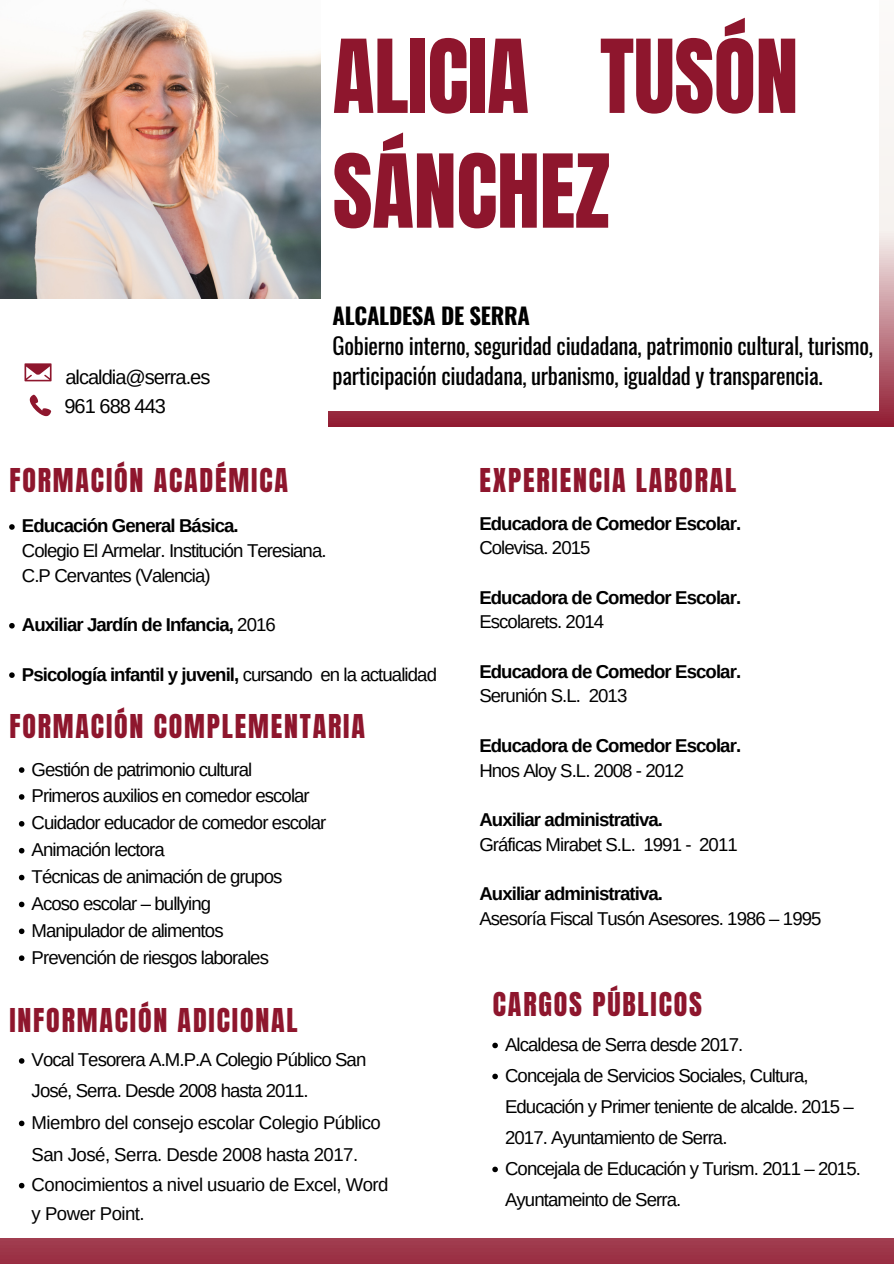
<style>
.page{position:relative;width:894px;height:1264px;background:#fff}
.page>*{position:absolute;margin:0;border:0;box-sizing:border-box;transform-origin:0 0}
.t1{font:86.4px/114.8px "Anton";letter-spacing:-.005em;color:#8e162d}
.t2{font:27.9px "Anton";letter-spacing:.065em;color:#8e162d}
.t3{font:22.65px "Oswald";letter-spacing:-.015em;color:#000}
.t4{font:700 22.65px "Oswald";letter-spacing:-.015em;color:#000}
.t5{font:20.1px "Arimo";letter-spacing:-.05em;color:#000}
.t6{font:18.6px/31px "Arimo";letter-spacing:-.05em;color:#000}
.t7{font:700 18.6px "Arimo";letter-spacing:-.05em;color:#000}
.t8{font:18.6px/32px "Arimo";letter-spacing:-.03em;color:#000}
.s1{font-weight:400}
</style>
<div class="page">
<svg style="left:328px;top:100px;width:565px;height:327px;fill:#96273c"></svg>
<div style="left:279px;top:0;width:599px;height:411px;background:#fff"></div>
<svg style="left:30px;top:395px;width:21px;height:21px"></svg>
<svg style="left:25px;top:363px;width:27px;height:18px"></svg>
<img style="left:0;top:0;width:320px;height:298px">
<svg style="left:19px;top:1058px;width:5px;height:5px"></svg>
<svg style="left:19px;top:1120px;width:5px;height:6px"></svg>
<svg style="left:19px;top:1182px;width:5px;height:6px"></svg>
<svg style="left:9px;top:524px;width:6px;height:5px"></svg>
<svg style="left:9px;top:623px;width:6px;height:5px"></svg>
<svg style="left:9px;top:672px;width:6px;height:6px"></svg>
<svg style="left:19px;top:767px;width:5px;height:5px"></svg>
<svg style="left:19px;top:794px;width:5px;height:5px"></svg>
<svg style="left:19px;top:821px;width:5px;height:5px"></svg>
<svg style="left:19px;top:847px;width:5px;height:6px"></svg>
<svg style="left:19px;top:874px;width:5px;height:6px"></svg>
<svg style="left:19px;top:901px;width:5px;height:6px"></svg>
<svg style="left:19px;top:928px;width:5px;height:6px"></svg>
<svg style="left:19px;top:955px;width:5px;height:6px"></svg>
<div style="left:0;top:1238px;width:893px;height:25px;background:#9d3649"></div>
<svg style="left:492px;top:1042px;width:5px;height:6px"></svg>
<svg style="left:492px;top:1073px;width:5px;height:6px"></svg>
<svg style="left:492px;top:1166px;width:5px;height:6px"></svg>
<p class="t1" style="left:332px;top:21px;width:467px">ALICIA TUSÓN<br>SÁNCHEZ</p>
<p class="t4" style="left:332px;top:298px;width:199px">ALCALDESA DE SERRA</p>
<p class="t3" style="left:332px;top:328px;width:541px">Gobierno interno, seguridad ciudadana, patrimonio cultural, turismo,</p>
<p class="t5" style="left:65px;top:365px;width:146px">alcaldia@serra.es</p>
<p class="t3" style="left:332px;top:358px;width:491px">participación ciudadana, urbanismo, igualdad y transparencia.</p>
<p class="t5" style="left:64px;top:394px;width:103px">961 688 443</p>
<p class="t2" style="left:9px;top:460px;width:280px">FORMACIÓN ACADÉMICA</p>
<p class="t7" style="left:22px;top:515px;width:218px">Educación General Básica.</p>
<p class="t6" style="left:22px;top:535px;width:306px">Colegio El Armelar. Institución Teresiana.</p>
<p class="t6" style="left:22px;top:560px;width:190px">C.P Cervantes (Valencia)</p>
<p class="t7" style="left:22px;top:614px;width:255px">Auxiliar Jardín de Infancia, <span class="s1">2016</span></p>
<p class="t7" style="left:22px;top:663px;width:416px">Psicología infantil y juvenil, <span class="s1">cursando en la actualidad</span></p>
<p class="t2" style="left:9px;top:706px;width:357px">FORMACIÓN COMPLEMENTARIA</p>
<p class="t6" style="left:32px;top:753px;width:222px">Gestión de patrimonio cultural</p>
<p class="t6" style="left:32px;top:780px;width:279px">Primeros auxilios en comedor escolar</p>
<p class="t6" style="left:32px;top:807px;width:296px">Cuidador educador de comedor escolar</p>
<p class="t6" style="left:32px;top:834px;width:135px">Animación lectora</p>
<p class="t6" style="left:32px;top:861px;width:252px">Técnicas de animación de grupos</p>
<p class="t6" style="left:32px;top:887px;width:181px">Acoso escolar – bullying</p>
<p class="t6" style="left:32px;top:914px;width:193px">Manipulador de alimentos</p>
<p class="t6" style="left:32px;top:941px;width:239px">Prevención de riesgos laborales</p>
<p class="t2" style="left:9px;top:1000px;width:289px">INFORMACIÓN ADICIONAL</p>
<p class="t6" style="left:32px;top:1044px;width:336px">Vocal Tesorera A.M.P.A Colegio Público San<br>José, Serra. Desde 2008 hasta 2011.</p>
<p class="t8" style="left:32px;top:1106px;width:350px">Miembro del consejo escolar Colegio Público<br>San José, Serra. Desde 2008 hasta 2017.</p>
<p class="t8" style="left:32px;top:1170px;width:358px;line-height:28.8px">Conocimientos a nivel usuario de Excel, Word y Power Point.</p>
<p class="t2" style="left:479px;top:460px;width:258px">EXPERIENCIA LABORAL</p>
<p class="t7" style="left:479px;top:512px;width:263px">Educadora de Comedor Escolar.</p>
<p class="t6" style="left:479px;top:532px;width:113px">Colevisa. 2015</p>
<p class="t7" style="left:479px;top:587px;width:263px">Educadora de Comedor Escolar.</p>
<p class="t6" style="left:479px;top:606px;width:126px">Escolarets. 2014</p>
<p class="t7" style="left:479px;top:661px;width:263px">Educadora de Comedor Escolar.</p>
<p class="t6" style="left:479px;top:680px;width:149px">Serunión S.L. 2013</p>
<p class="t7" style="left:479px;top:735px;width:263px">Educadora de Comedor Escolar.</p>
<p class="t6" style="left:479px;top:754px;width:206px">Hnos Aloy S.L. 2008 - 2012</p>
<p class="t7" style="left:479px;top:809px;width:185px">Auxiliar administrativa.</p>
<p class="t6" style="left:479px;top:828px;width:260px">Gráficas Mirabet S.L. 1991 - 2011</p>
<p class="t7" style="left:479px;top:883px;width:185px">Auxiliar administrativa.</p>
<p class="t6" style="left:479px;top:902px;width:343px">Asesoría Fiscal Tusón Asesores. 1986 – 1995</p>
<p class="t2" style="left:492px;top:983px;width:211px">CARGOS PÚBLICOS</p>
<p class="t6" style="left:505px;top:1028px;width:240px">Alcaldesa de Serra desde 2017.</p>
<p class="t6" style="left:505px;top:1059px;width:350px">Concejala de Servicios Sociales, Cultura,<br>Educación y Primer teniente de alcalde. 2015 –<br>2017. Ayuntamiento de Serra.</p>
<p class="t6" style="left:505px;top:1152px;width:357px">Concejala de Educación y Turism. 2011 – 2015.<br>Ayuntameinto de Serra.</p>
</div>
